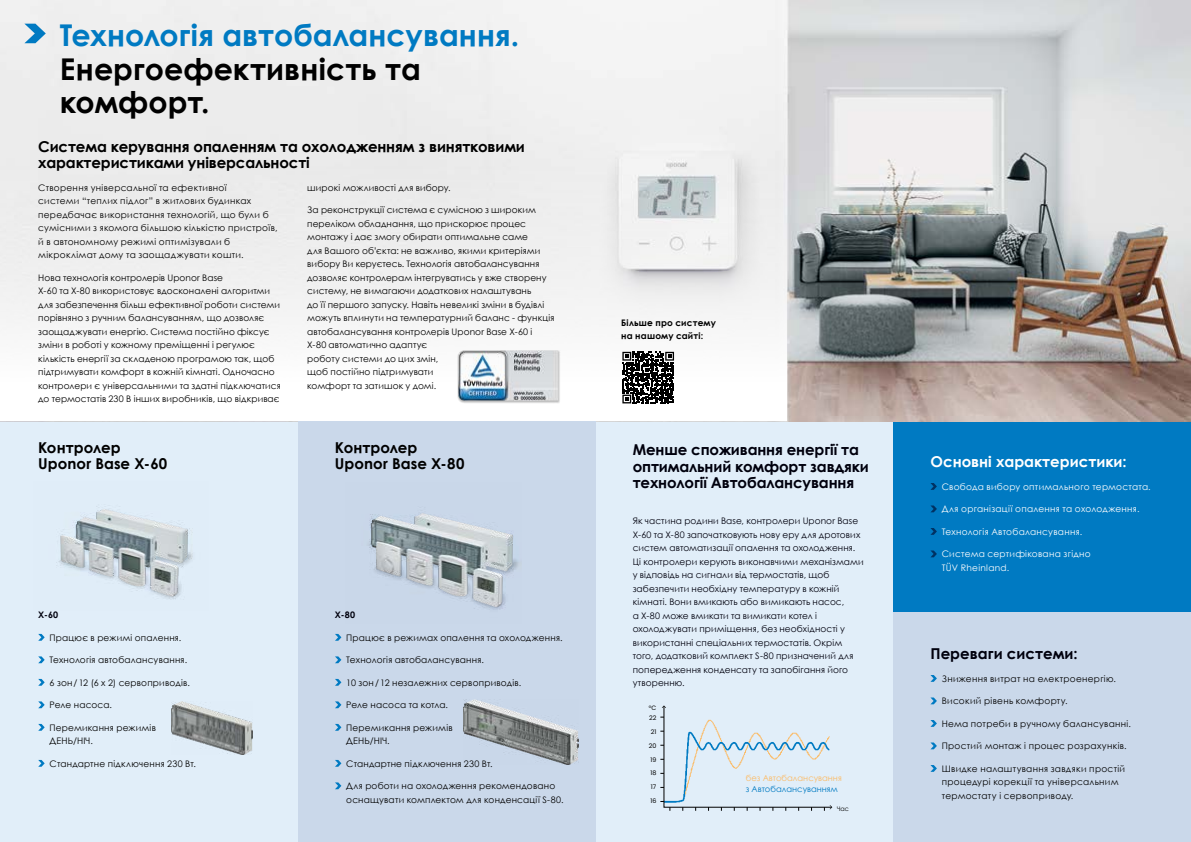
<style>
.page{position:relative;width:1191px;height:842px;background:#fff}
.page>*{position:absolute;margin:0;border:0;box-sizing:border-box;transform-origin:0 0}
.t1{font:700 30px/33.5px "Century Gothic";color:#000}
.t2{font:700 30px "Century Gothic";color:#007ac2}
.t3{font:700 15px/16.5px "Century Gothic";letter-spacing:-.01em;color:#000}
.t4{font:700 15px/16.5px "Century Gothic";letter-spacing:-.01em;color:#00000d}
.t5{font:700 15px "Century Gothic";color:#fff}
.t6{font:9px/13.5px "Century Gothic";letter-spacing:.015em;color:#000}
.t7{font:9px/13.5px "Century Gothic";letter-spacing:.01em;color:#00000d}
.t8{font:9px/13.5px "Century Gothic";letter-spacing:.03em;color:#fff}
.t9{font:700 9px/13.5px "Century Gothic";letter-spacing:.02em;color:#000}
.t10{font:700 9px "Century Gothic";color:#00000d}
.t11{font:8.4px "Century Gothic";color:#fcba63}
.t12{font:8.4px "Century Gothic";color:#007ac2}
.t13{font:6.3px/10.3px "Poppins";color:#000}
.t14{font:6.3px "Century Gothic";color:#000}
</style>
<div class="page">
<div style="left:0;top:421px;width:298px;height:421px;background:#e1eef9"></div>
<img style="left:56px;top:506px;width:137px;height:93px">
<div style="left:893px;top:611px;width:298px;height:231px;background:#cad8ea"></div>
<div style="left:595px;top:421px;width:298px;height:421px;background:#e1eef9"></div>
<div style="left:893px;top:421px;width:298px;height:190px;background:#007ac2"></div>
<img style="left:787px;top:0;width:404px;height:421px">
<div style="left:0;top:0;width:787px;height:421px;background:linear-gradient(to bottom,#eaeaea,#f8f8f8)"></div>
<svg style="left:24px;top:24px;width:22px;height:19px"></svg>
<svg style="left:622px;top:352px;width:52px;height:51px"></svg>
<div style="left:298px;top:421px;width:297px;height:421px;background:#cad8ea"></div>
<svg style="left:660px;top:705px;width:172px;height:106px"></svg>
<img style="left:368px;top:513px;width:153px;height:97px">
<div style="left:457px;top:350px;width:103px;height:53px;background:#000;opacity:.3"></div>
<img style="left:458px;top:351px;width:100px;height:50px">
<svg style="left:930px;top:675px;width:7px;height:7px"></svg>
<svg style="left:930px;top:697px;width:7px;height:7px"></svg>
<svg style="left:930px;top:720px;width:7px;height:7px"></svg>
<svg style="left:930px;top:742px;width:7px;height:7px"></svg>
<svg style="left:930px;top:765px;width:7px;height:7px"></svg>
<svg style="left:930px;top:483px;width:7px;height:7px"></svg>
<svg style="left:930px;top:505px;width:7px;height:7px"></svg>
<svg style="left:930px;top:528px;width:7px;height:7px"></svg>
<svg style="left:930px;top:550px;width:7px;height:7px"></svg>
<svg style="left:38px;top:634px;width:7px;height:7px"></svg>
<svg style="left:38px;top:656px;width:7px;height:7px"></svg>
<svg style="left:38px;top:679px;width:7px;height:7px"></svg>
<svg style="left:38px;top:701px;width:7px;height:7px"></svg>
<svg style="left:38px;top:724px;width:7px;height:7px"></svg>
<svg style="left:38px;top:760px;width:7px;height:7px"></svg>
<img style="left:463px;top:699px;width:116px;height:66px">
<svg style="left:335px;top:634px;width:6px;height:7px"></svg>
<svg style="left:335px;top:656px;width:6px;height:7px"></svg>
<svg style="left:335px;top:679px;width:6px;height:7px"></svg>
<svg style="left:335px;top:701px;width:6px;height:7px"></svg>
<svg style="left:335px;top:724px;width:6px;height:7px"></svg>
<svg style="left:335px;top:760px;width:6px;height:7px"></svg>
<svg style="left:335px;top:782px;width:6px;height:7px"></svg>
<img style="left:171px;top:702px;width:81px;height:52px">
<h1 class="t2" style="left:60px;top:12px;width:460px">Технологія автобалансування.</h1>
<h1 class="t1" style="left:60px;top:51px;width:362px">Енергоефективність та комфорт.</h1>
<h2 class="t3" style="left:38px;top:137px;width:488px">Система керування опаленням та охолодженням з винятковими характеристиками універсальності</h2>
<p class="t6" style="left:38px;top:180px;width:241px">Створення універсальної та ефективної<br>системи “теплих підлог” в житлових будинках передбачає використання технологій, що були б сумісними з якомога більшою кількістю пристроїв, й в автономному режимі оптимізували б мікроклімат дому та заощаджувати кошти.</p>
<p class="t6" style="left:38px;top:270px;width:244px">Нова технологія контролерів Uponor Base<br>X-60 та X-80 використовує вдосконалені алгоритми для забезпечення більш ефективної роботи системи порівняно з ручним балансуванням, що дозволяє заощаджувати енергію. Система постійно фіксує зміни в роботі у кожному преміщенні і регулює кількість енергії за складеною програмою так, щоб підтримувати комфорт в кожній кімнаті. Одночасно контролери є універсальними та здатні підключатися до термостатів 230 В інших виробників, що відкриває</p>
<p class="t6" style="left:307px;top:180px;width:145px">широкі можливості для вибору.</p>
<p class="t6" style="left:307px;top:203px;width:249px">За реконструкції система є сумісною з широким переліком обладнання, що прискорює процес монтажу і дає змогу обирати оптимальне саме<br>для Вашого об’єкта: не важливо, якими критеріями вибору Ви керуєтесь. Технологія автобалансування дозволяє контролерам інтегруватись у вже створену систему, не вимагаючи додаткових налаштувань<br>до її першого запуску. Навіть невеликі зміни в будівлі можуть вплинути на температурний баланс - функція автобалансування контролерів Uponor Base X-60 і<br>X-80 автоматично адаптує<br>роботу системи до цих змін,<br>щоб постійно підтримувати<br>комфорт та затишок у домі.</p>
<h2 class="t3" style="left:38px;top:439px;width:130px">Контролер<br>Uponor Base X-60</h2>
<p class="t10" style="left:38px;top:608px;width:22px">X-60</p>
<p class="t6" style="left:50px;top:631px;width:133px">Працює в режимі опалення.</p>
<p class="t6" style="left:50px;top:653px;width:139px">Технологія автобалансування.</p>
<p class="t6" style="left:50px;top:676px;width:142px">6 зон/12 (6 x 2) сервоприводів.</p>
<p class="t6" style="left:50px;top:698px;width:64px">Реле насоса.</p>
<p class="t6" style="left:50px;top:721px;width:108px">Перемикання режимів<br>ДЕНЬ/НІЧ.</p>
<p class="t6" style="left:50px;top:757px;width:148px">Стандартне підключення 230 Вт.</p>
<h2 class="t3" style="left:335px;top:439px;width:131px">Контролер<br>Uponor Base X-80</h2>
<p class="t10" style="left:335px;top:608px;width:22px">X-80</p>
<p class="t6" style="left:346px;top:631px;width:218px">Працює в режимах опалення та охолодження.</p>
<p class="t6" style="left:346px;top:653px;width:139px">Технологія автобалансування.</p>
<p class="t6" style="left:346px;top:676px;width:176px">10 зон/12 незалежних сервоприводів.</p>
<p class="t6" style="left:346px;top:698px;width:103px">Реле насоса та котла.</p>
<p class="t6" style="left:346px;top:721px;width:108px">Перемикання режимів<br>ДЕНЬ/НІЧ.</p>
<p class="t6" style="left:346px;top:757px;width:148px">Стандартне підключення 230 Вт.</p>
<p class="t6" style="left:346px;top:779px;width:219px">Для роботи на охолодження рекомендовано оснащувати комплектом для конденсації S-80.</p>
<p class="t9" style="left:621px;top:315px;width:96px">Більше про систему на нашому сайті:</p>
<h2 class="t4" style="left:632px;top:441px;width:237px">Менше споживання енергії та оптимальний комфорт завдяки технології Автобалансування</h2>
<p class="t7" style="left:632px;top:514px;width:232px">Як частина родини Base, контролери Uponor Base X-60 та X-80 започатковують нову еру для дротових систем автоматизації опалення та охолодження.<br>Ці контролери керують виконавчими механізмами у відповідь на сигнали від термостатів, щоб забезпечити необхідну температуру в кожній кімнаті. Вони вмикають або вимикають насос,<br>а X-80 може вмикати та вимикати котел і охолоджувати приміщення, без необхідності у використанні спеціальних термостатів. Окрім того, додатковий комплект S-80 призначений для попередження конденсату та запобігання його утворенню.</p>
<p class="t13" style="left:649px;top:703px;width:9px">°C<br>22</p>
<p class="t13" style="left:650px;top:726px;width:7px">21</p>
<p class="t13" style="left:649px;top:740px;width:9px">20</p>
<p class="t13" style="left:650px;top:753px;width:7px;line-height:13px">19<br>18</p>
<p class="t13" style="left:651px;top:782px;width:7px">17</p>
<p class="t13" style="left:650px;top:796px;width:8px">16</p>
<p class="t11" style="left:745px;top:772px;width:97px">без Автобалансування</p>
<p class="t12" style="left:745px;top:783px;width:94px">з Автобалансуванням</p>
<p class="t14" style="left:837px;top:804px;width:13px">Час</p>
<h2 class="t5" style="left:930px;top:450px;width:198px">Основні характеристики:</h2>
<p class="t8" style="left:941px;top:480px;width:210px">Свобода вибору оптимального термостата.</p>
<p class="t8" style="left:941px;top:502px;width:199px">Для організації опалення та охолодження.</p>
<p class="t8" style="left:941px;top:525px;width:142px">Технологія Автобалансування.</p>
<p class="t8" style="left:941px;top:547px;width:150px">Система сертифікована згідно<br>TÜV Rheinland.</p>
<h2 class="t4" style="left:930px;top:645px;width:149px">Переваги системи:</h2>
<p class="t6" style="left:941px;top:672px;width:176px">Зниження витрат на електроенергію.</p>
<p class="t6" style="left:941px;top:694px;width:127px">Високий рівень комфорту.</p>
<p class="t6" style="left:941px;top:717px;width:191px">Нема потреби в ручному балансуванні.</p>
<p class="t6" style="left:941px;top:739px;width:186px">Простий монтаж і процес розрахунків.</p>
<p class="t6" style="left:941px;top:762px;width:185px">Швидке налаштування завдяки простій процедурі корекції та універсальним термостату і сервоприводу.</p>
</div>
